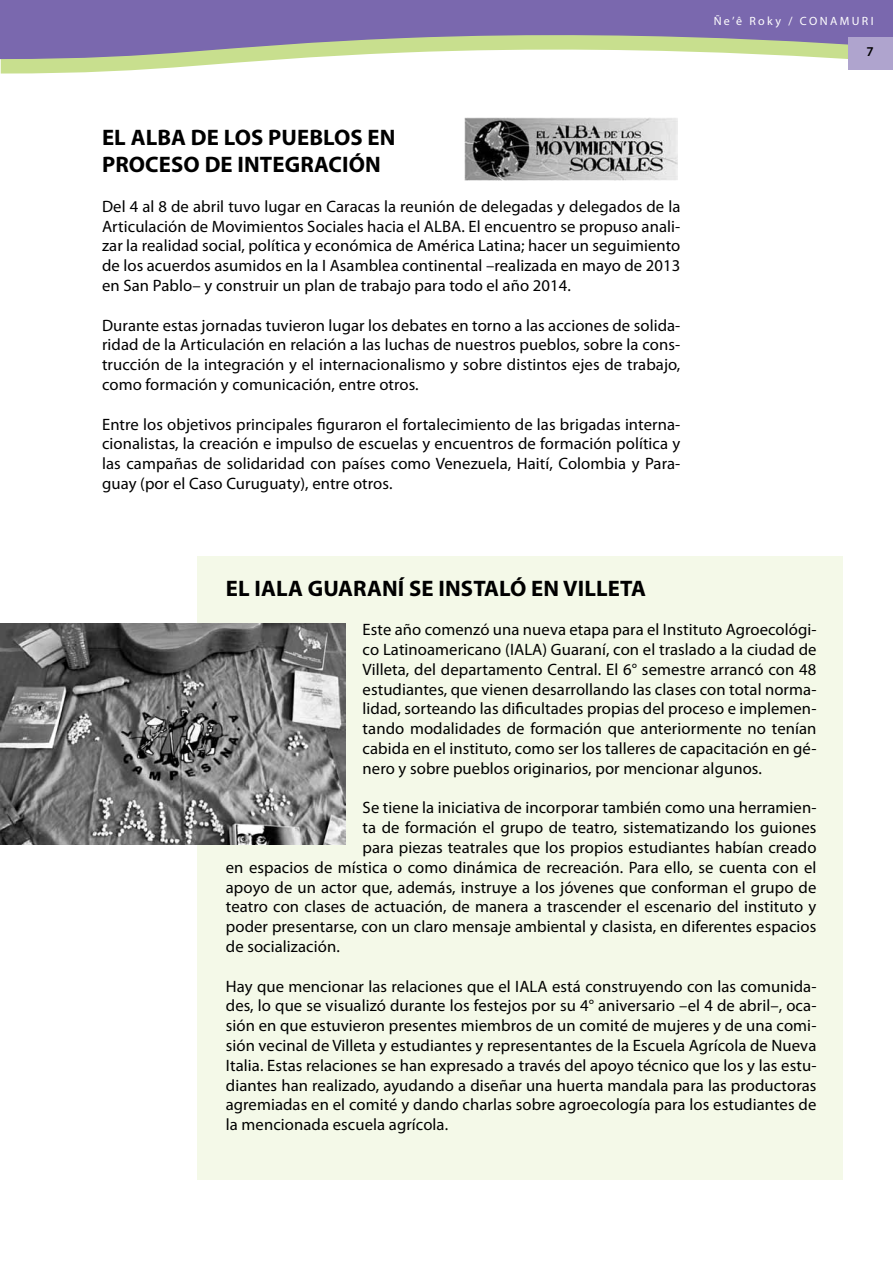
<style>
.page{position:relative;width:893px;height:1263px;background:#fff}
.page>*{position:absolute;margin:0;border:0;box-sizing:border-box;transform-origin:0 0}
.t1{font:700 22.5px/27px "Myriad Pro";letter-spacing:.005em;color:#000}
.t2{font:16.5px/19.8px "Myriad Pro";letter-spacing:.005em;color:#000;text-align:justify}
.t3{font:600 13.5px "Myriad Pro";color:#000}
.t4{font:12px "Myriad Pro";letter-spacing:.2em;color:#fff}
</style>
<div class="page">
<svg style="left:0;top:60px;width:1px;height:14px"></svg>
<svg style="left:1px;top:60px;width:271px;height:14px;fill:#c8df8e"></svg>
<svg style="left:0;top:0;width:893px;height:60px"></svg>
<div style="left:197px;top:556px;width:645px;height:624px;background:#f4f9e8"></div>
<img style="left:0;top:623px;width:346px;height:222px">
<img style="left:464px;top:117px;width:213px;height:63px">
<div style="left:848px;top:37px;width:45px;height:33px;background:#afa4ce"></div>
<p class="t4" style="left:714px;top:14px;width:161px">Ñe’ê Roky / CONAMURI</p>
<h1 class="t1" style="left:102px;top:123px;width:292px">EL ALBA DE LOS PUEBLOS EN<br>PROCESO DE INTEGRACIÓN</h1>
<p class="t2" style="left:102px;top:196px;width:580px">Del 4 al 8 de abril tuvo lugar en Caracas la reunión de delegadas y delegados de la Articulación de Movimientos Sociales hacia el ALBA. El encuentro se propuso anali&shy;zar la realidad social, política y económica de América Latina; hacer un seguimiento de los acuerdos asumidos en la I Asamblea continental –realizada en mayo de 2013 en San Pablo– y construir un plan de trabajo para todo el año 2014.</p>
<p class="t2" style="left:102px;top:315px;width:580px">Durante estas jornadas tuvieron lugar los debates en torno a las acciones de solida&shy;ridad de la Articulación en relación a las luchas de nuestros pueblos, sobre la cons&shy;trucción de la integración y el internacionalismo y sobre distintos ejes de trabajo, como formación y comunicación, entre otros.</p>
<p class="t2" style="left:102px;top:414px;width:580px">Entre los objetivos principales figuraron el fortalecimiento de las brigadas interna&shy;cionalistas, la creación e impulso de escuelas y encuentros de formación política y las campañas de solidaridad con países como Venezuela, Haití, Colombia y Para&shy;guay (por el Caso Curuguaty), entre otros.</p>
<h1 class="t1" style="left:226px;top:574px;width:422px">EL IALA GUARANÍ SE INSTALÓ EN VILLETA</h1>
<p class="t2" style="left:363px;top:619px;width:455px">Este año comenzó una nueva etapa para el Instituto Agroecológi&shy;co Latinoamericano (IALA) Guaraní, con el traslado a la ciudad de Villeta, del departamento Central. El 6° semestre arrancó con 48 estudiantes, que vienen desarrollando las clases con total norma&shy;lidad, sorteando las dificultades propias del proceso e implemen&shy;tando modalidades de formación que anteriormente no tenían cabida en el instituto, como ser los talleres de capacitación en gé&shy;nero y sobre pueblos originarios, por mencionar algunos.</p>
<p class="t2" style="left:363px;top:798px;width:455px">Se tiene la iniciativa de incorporar también como una herramien-</p>
<p class="t2" style="left:363px;top:817px;width:455px">ta de formación el grupo de teatro, sistematizando los guiones</p>
<p class="t2" style="left:363px;top:837px;width:455px">para piezas teatrales que los propios estudiantes habían creado</p>
<p class="t2" style="left:226px;top:857px;width:592px">en espacios de mística o como dinámica de recreación. Para ello, se cuenta con el</p>
<p class="t2" style="left:226px;top:877px;width:592px">apoyo de un actor que, además, instruye a los jóvenes que conforman el grupo de</p>
<p class="t2" style="left:226px;top:897px;width:592px">teatro con clases de actuación, de manera a trascender el escenario del instituto y</p>
<p class="t2" style="left:226px;top:916px;width:592px">poder presentarse, con un claro mensaje ambiental y clasista, en diferentes espacios</p>
<p class="t2" style="left:226px;top:936px;width:115px">de socialización.</p>
<p class="t2" style="left:226px;top:976px;width:592px">Hay que mencionar las relaciones que el IALA está construyendo con las comunida&shy;des, lo que se visualizó durante los festejos por su 4° aniversario –el 4 de abril–, oca&shy;sión en que estuvieron presentes miembros de un comité de mujeres y de una comi&shy;sión vecinal de Villeta y estudiantes y representantes de la Escuela Agrícola de Nueva Italia. Estas relaciones se han expresado a través del apoyo técnico que los y las estu&shy;diantes han realizado, ayudando a diseñar una huerta mandala para las productoras agremiadas en el comité y dando charlas sobre agroecología para los estudiantes de la mencionada escuela agrícola.</p>
<p class="t3" style="left:866px;top:43px;width:9px">7</p>
</div>
